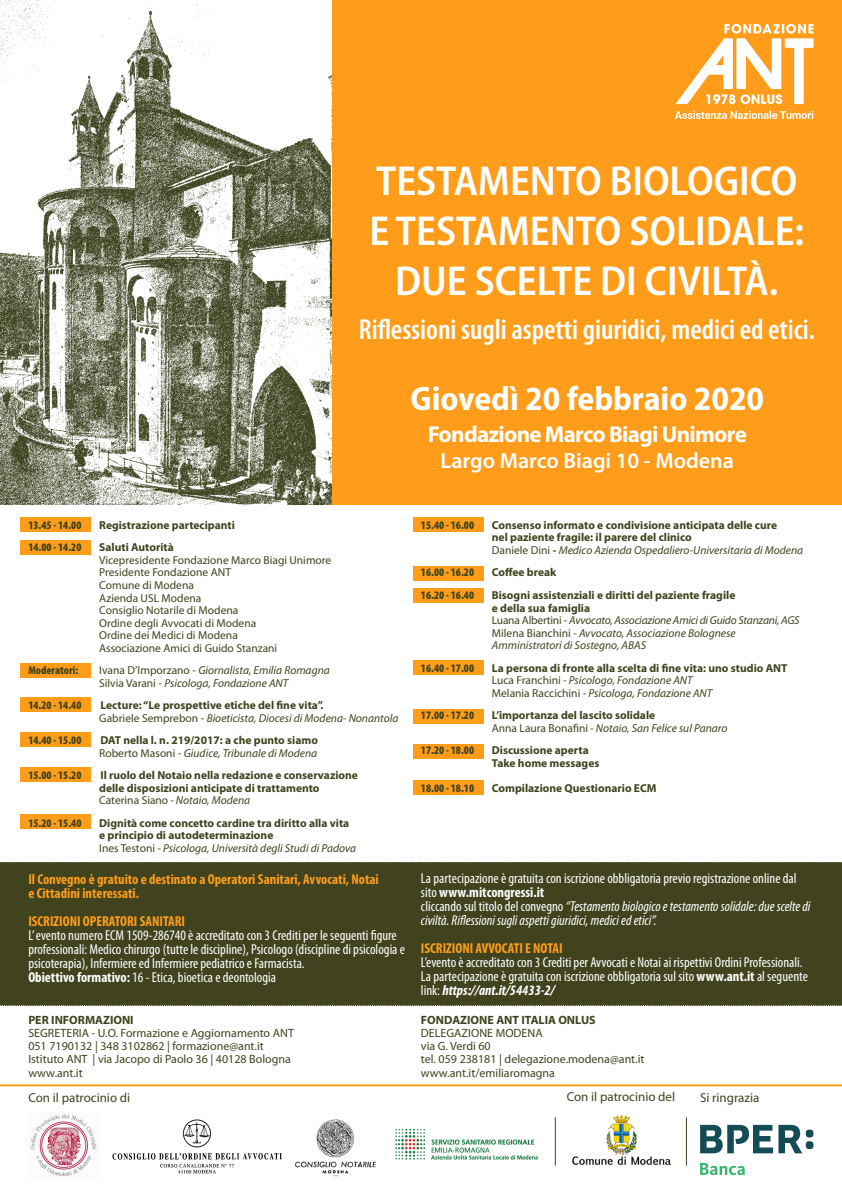
<style>
.page{position:relative;width:842px;height:1191px;background:#fff}
.page>*{position:absolute;margin:0;border:0;box-sizing:border-box;transform-origin:0 0}
.t1{font:600 semi-condensed 42px "Myriad Pro";color:#fff}
.t2{font:700 semi-condensed 34px "Myriad Pro";color:#fff}
.t3{font:600 condensed 29px "Myriad Pro";color:#fff}
.t4{font:700 23px "Myriad Pro";letter-spacing:-.03em;color:#fff}
.t5{font:600 22px "Myriad Pro";color:#fff}
.t6{font:condensed 14.4px/14px "Myriad Pro";color:#fff}
.t7{font:700 condensed 14.4px "Myriad Pro";color:#ff9d1b}
.t8{font:13px "Myriad Pro";color:#40431e}
.t9{font:12px "Myriad Pro";color:#40431e}
.t10{font:700 12px "Myriad Pro";color:#40431e}
.t11{font:700 11.5px "Myriad Pro";color:#40431e}
.t12{font:italic 11.5px/12.5px "Myriad Pro";color:#40431e}
.t13{font:11.5px "Myriad Pro";color:#40431e}
.t14{font:900 condensed 11.5px "Myriad Pro";color:#40431e}
.t15{font:italic 11.5px "Myriad Pro";letter-spacing:-.02em;color:#40431e}
.s1{font-style:normal}
.s2{font-weight:700;font-style:normal}
.s3{font-weight:700}
.s4{font-style:italic}
.s5{font-weight:700;font-style:italic}
</style>
<div class="page">
<div style="left:0;top:0;width:842px;height:504px;background:#ff9d1b"></div>
<img style="left:0;top:0;width:332px;height:504px">
<div style="left:20px;top:732px;width:71px;height:14px;background:#ff9d1b"></div>
<div style="left:20px;top:767px;width:71px;height:14px;background:#ff9d1b"></div>
<div style="left:20px;top:815px;width:71px;height:14px;background:#ff9d1b"></div>
<div style="left:413px;top:588px;width:71px;height:14px;background:#ff9d1b"></div>
<div style="left:20px;top:663px;width:71px;height:14px;background:#ff9d1b"></div>
<div style="left:413px;top:661px;width:71px;height:14px;background:#ff9d1b"></div>
<div style="left:20px;top:697px;width:71px;height:14px;background:#ff9d1b"></div>
<div style="left:413px;top:709px;width:71px;height:14px;background:#ff9d1b"></div>
<div style="left:413px;top:744px;width:71px;height:14px;background:#ff9d1b"></div>
<div style="left:413px;top:781px;width:71px;height:14px;background:#ff9d1b"></div>
<div style="left:20px;top:541px;width:71px;height:14px;background:#ff9d1b"></div>
<div style="left:413px;top:566px;width:71px;height:14px;background:#ff9d1b"></div>
<div style="left:20px;top:517px;width:71px;height:15px;background:#ff9d1b"></div>
<div style="left:413px;top:517px;width:71px;height:15px;background:#ff9d1b"></div>
<div style="left:0;top:862px;width:842px;height:143px;background:#40431e"></div>
<svg style="left:0;top:1005px;width:842px;height:1px"></svg>
<hr style="left:0;top:1084px;width:842px;height:2px;background:#ff9d1b">
<img style="left:573px;top:1115px;width:97px;height:49px">
<hr style="left:686px;top:1117px;width:1px;height:48px;background:#40431e">
<hr style="left:555px;top:1117px;width:1px;height:48px;background:#40431e">
<img style="left:295px;top:1119px;width:81px;height:58px">
<img style="left:112px;top:1119px;width:170px;height:54px">
<img style="left:395px;top:1128px;width:143px;height:32px">
<svg style="left:700px;top:1162px;width:45px;height:13px"></svg>
<svg style="left:700px;top:1124px;width:114px;height:29px"></svg>
<img style="left:30px;top:1114px;width:67px;height:62px">
<svg style="left:676px;top:24px;width:138px;height:80px"></svg>
<svg style="left:675px;top:111px;width:138px;height:8px"></svg>
<p class="t1" style="left:376px;top:155px;width:423px">TESTAMENTO BIOLOGICO</p>
<p class="t1" style="left:369px;top:205px;width:436px">E TESTAMENTO SOLIDALE:</p>
<p class="t1" style="left:395px;top:255px;width:385px">DUE SCELTE DI CIVILTÀ.</p>
<p class="t3" style="left:359px;top:312px;width:458px">Riflessioni sugli aspetti giuridici, medici ed etici.</p>
<p class="t2" style="left:410px;top:376px;width:355px">Giovedì 20 febbraio 2020</p>
<p class="t4" style="left:428px;top:419px;width:320px">Fondazione Marco Biagi Unimore</p>
<p class="t5" style="left:441px;top:447px;width:295px">Largo Marco Biagi 10 - Modena</p>
<p class="t14" style="left:28px;top:518px;width:55px">13.45 - 14.00</p>
<p class="t11" style="left:99px;top:517px;width:137px">Registrazione partecipanti</p>
<p class="t14" style="left:28px;top:540px;width:55px">14.00 - 14.20</p>
<p class="t11" style="left:99px;top:540px;width:76px">Saluti Autorità</p>
<p class="t13" style="left:99px;top:553px;width:234px">Vicepresidente Fondazione Marco Biagi Unimore</p>
<p class="t13" style="left:99px;top:565px;width:133px">Presidente Fondazione ANT</p>
<p class="t13" style="left:99px;top:578px;width:96px">Comune di Modena</p>
<p class="t13" style="left:99px;top:590px;width:104px">Azienda USL Modena</p>
<p class="t13" style="left:99px;top:603px;width:141px">Consiglio Notarile di Modena</p>
<p class="t13" style="left:99px;top:615px;width:159px">Ordine degli Avvocati di Modena</p>
<p class="t13" style="left:99px;top:628px;width:140px">Ordine dei Medici di Modena</p>
<p class="t13" style="left:99px;top:640px;width:180px">Associazione Amici di Guido Stanzani</p>
<p class="t14" style="left:28px;top:663px;width:52px">Moderatori:</p>
<p class="t12" style="left:99px;top:663px;width:232px"><span class="s1">Ivana D’Imporzano -</span> Giornalista, Emilia Romagna</p>
<p class="t12" style="left:99px;top:676px;width:191px"><span class="s1">Silvia Varani -</span> Psicologa, Fondazione ANT</p>
<p class="t14" style="left:28px;top:698px;width:55px">14.20 - 14.40</p>
<p class="t11" style="left:100px;top:697px;width:225px">Lecture: “Le prospettive etiche del fine vita”.</p>
<p class="t12" style="left:99px;top:711px;width:301px"><span class="s1">Gabriele Semprebon -</span> Bioeticista, Diocesi di Modena- Nonantola</p>
<p class="t14" style="left:28px;top:733px;width:55px">14.40 - 15.00</p>
<p class="t11" style="left:100px;top:732px;width:219px">DAT nella l. n. 219/2017: a che punto siamo</p>
<p class="t12" style="left:99px;top:746px;width:219px"><span class="s1">Roberto Masoni -</span> Giudice, Tribunale di Modena</p>
<p class="t14" style="left:28px;top:768px;width:55px">15.00 - 15.20</p>
<p class="t11" style="left:100px;top:767px;width:259px">Il ruolo del Notaio nella redazione e conservazione</p>
<p class="t11" style="left:99px;top:780px;width:222px">delle disposizioni anticipate di trattamento</p>
<p class="t12" style="left:99px;top:793px;width:152px"><span class="s1">Caterina Siano</span> - Notaio, Modena</p>
<p class="t14" style="left:28px;top:815px;width:55px">15.20 - 15.40</p>
<p class="t11" style="left:99px;top:815px;width:252px">Dignità come concetto cardine tra diritto alla vita</p>
<p class="t11" style="left:99px;top:827px;width:176px">e principio di autodeterminazione</p>
<p class="t12" style="left:99px;top:841px;width:258px"><span class="s1">Ines Testoni</span> - Psicologa, Università degli Studi di Padova</p>
<p class="t14" style="left:421px;top:518px;width:55px">15.40 - 16.00</p>
<p class="t11" style="left:492px;top:517px;width:287px">Consenso informato e condivisione anticipata delle cure</p>
<p class="t11" style="left:492px;top:530px;width:201px">nel paziente fragile: il parere del clinico</p>
<p class="t12" style="left:492px;top:543px;width:313px"><span class="s1">Daniele Dini</span> <span class="s2">-</span> Medico Azienda Ospedaliero-Universitaria di Modena</p>
<p class="t14" style="left:421px;top:565px;width:55px">16.00 - 16.20</p>
<p class="t11" style="left:492px;top:565px;width:66px">Coffee break</p>
<p class="t14" style="left:421px;top:588px;width:55px">16.20 - 16.40</p>
<p class="t11" style="left:492px;top:587px;width:245px">Bisogni assistenziali e diritti del paziente fragile</p>
<p class="t11" style="left:492px;top:600px;width:100px">e della sua famiglia</p>
<p class="t15" style="left:492px;top:613px;width:309px"><span class="s1">Luana Albertini -</span> Avvocato, Associazione Amici di Guido Stanzani, AGS</p>
<p class="t12" style="left:492px;top:626px;width:245px"><span class="s1">Milena Bianchini -</span> Avvocato, Associazione Bolognese<br>Amministratori di Sostegno, ABAS</p>
<p class="t14" style="left:421px;top:660px;width:55px">16.40 - 17.00</p>
<p class="t11" style="left:492px;top:660px;width:297px">La persona di fronte alla scelta di fine vita: uno studio ANT</p>
<p class="t12" style="left:492px;top:673px;width:202px"><span class="s1">Luca Franchini</span> - Psicologo, Fondazione ANT</p>
<p class="t12" style="left:492px;top:686px;width:222px"><span class="s1">Melania Raccichini</span> - Psicologa, Fondazione ANT</p>
<p class="t14" style="left:421px;top:708px;width:55px">17.00 - 17.20</p>
<p class="t11" style="left:492px;top:707px;width:165px">L’importanza del lascito solidale</p>
<p class="t12" style="left:492px;top:721px;width:237px"><span class="s1">Anna Laura Bonafini</span> - Notaio, San Felice sul Panaro</p>
<p class="t14" style="left:421px;top:743px;width:55px">17.20 - 18.00</p>
<p class="t11" style="left:492px;top:742px;width:98px">Discussione aperta</p>
<p class="t11" style="left:492px;top:755px;width:109px">Take home messages</p>
<p class="t14" style="left:421px;top:780px;width:55px">18.00 - 18.10</p>
<p class="t11" style="left:492px;top:780px;width:166px">Compilazione Questionario ECM</p>
<p class="t7" style="left:28px;top:870px;width:352px">Il Convegno è gratuito e destinato a Operatori Sanitari, Avvocati, Notai</p>
<p class="t7" style="left:28px;top:884px;width:112px">e Cittadini interessati.</p>
<p class="t7" style="left:28px;top:912px;width:158px">ISCRIZIONI OPERATORI SANITARI</p>
<p class="t6" style="left:28px;top:928px;width:378px">L’ evento numero ECM 1509-286740 è accreditato con 3 Crediti per le seguenti figure professionali: Medico chirurgo (tutte le discipline), Psicologo (discipline di psicologia e psicoterapia), Infermiere ed Infermiere pediatrico e Farmacista.</p>
<p class="t6" style="left:28px;top:970px;width:249px"><span class="s3">Obiettivo formativo:</span> 16 - Etica, bioetica e deontologia</p>
<p class="t10" style="left:28px;top:1012px;width:107px">PER INFORMAZIONI</p>
<p class="t9" style="left:28px;top:1025px;width:267px">SEGRETERIA - U.O. Formazione e Aggiornamento ANT</p>
<p class="t9" style="left:28px;top:1038px;width:237px">051 7190132 | 348 3102862 | formazione@ant.it</p>
<p class="t9" style="left:28px;top:1051px;width:264px">Istituto ANT | via Jacopo di Paolo 36 | 40128 Bologna</p>
<p class="t9" style="left:28px;top:1065px;width:56px">www.ant.it</p>
<p class="t6" style="left:421px;top:871px;width:391px">La partecipazione è gratuita con iscrizione obbligatoria previo registrazione online dal sito <span class="s3">www.mitcongressi.it<br></span>cliccando sul titolo del convegno <span class="s4">“Testamento biologico e testamento solidale: due scelte di civiltà. Riflessioni sugli aspetti giuridici, medici ed etici”.</span></p>
<p class="t7" style="left:421px;top:939px;width:143px">ISCRIZIONI AVVOCATI E NOTAI</p>
<p class="t6" style="left:421px;top:955px;width:388px">L’evento è accreditato con 3 Crediti per Avvocati e Notai ai rispettivi Ordini Professionali.<br>La partecipazione è gratuita con iscrizione obbligatoria sul sito <span class="s3">www.ant.it</span> al seguente link: <span class="s5">https://ant.it/54433-2/</span></p>
<p class="t10" style="left:421px;top:1012px;width:176px">FONDAZIONE ANT ITALIA ONLUS</p>
<p class="t9" style="left:421px;top:1025px;width:123px">DELEGAZIONE MODENA</p>
<p class="t9" style="left:421px;top:1038px;width:71px">via G. Verdi 60</p>
<p class="t9" style="left:421px;top:1051px;width:225px">tel. 059 238181 | delegazione.modena@ant.it</p>
<p class="t9" style="left:421px;top:1065px;width:136px">www.ant.it/emiliaromagna</p>
<p class="t8" style="left:28px;top:1089px;width:103px">Con il patrocinio di</p>
<p class="t8" style="left:567px;top:1088px;width:110px">Con il patrocinio del</p>
<p class="t8" style="left:700px;top:1089px;width:61px">Si ringrazia</p>
</div>
